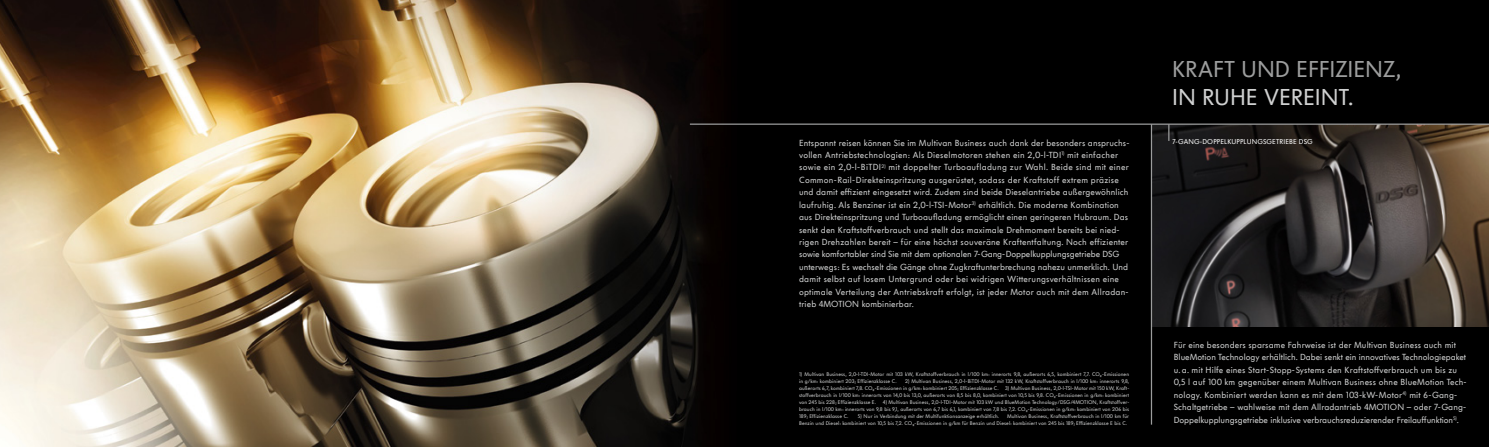
<style>
.page{position:relative;width:1489px;height:447px;background:#fff}
.page>*{position:absolute;margin:0;border:0;box-sizing:border-box;transform-origin:0 0}
.t1{font:22.75px "VW Headline OT";letter-spacing:-.01em;color:#9c9d9d}
.t2{font:22.75px "VW Headline OT";letter-spacing:-.005em;color:#cfd0d0}
.t3{font:8.75px/12.4px "VW Headline OT";letter-spacing:.015em;color:#cfd0d0}
.t4{font:7px "VW Headline OT";letter-spacing:.015em;color:#fff}
.t5{font:5.25px/7px "VW Headline OT";letter-spacing:.01em;color:#cfd0d0}
</style>
<div class="page">
<div style="left:0;top:0;width:1488px;height:446px;background:#000"></div>
<img style="left:1151px;top:125px;width:337px;height:201px">
<img style="left:0;top:0;width:715px;height:446px">
<svg style="left:1168px;top:125px;width:1px;height:16px"></svg>
<hr style="left:1150px;top:124px;width:1px;height:300px;background:#9c9d9d">
<hr style="left:690px;top:123px;width:798px;height:2px;background:#9c9d9d">
<p class="t3" style="left:799px;top:136px;width:332px">Entspannt reisen können Sie im Multivan Business auch dank der besonders anspruchs&shy;vollen Antriebstechnologien: Als Dieselmotoren stehen ein 2,0-l-TDI<sup>1)</sup> mit einfacher sowie ein 2,0-l-BiTDI<sup>2)</sup> mit doppelter Turboaufladung zur Wahl. Beide sind mit einer Common-Rail-Direkteinspritzung ausgerüstet, sodass der Kraftstoff extrem präzise und damit effizient eingesetzt wird. Zudem sind beide Dieselantriebe außergewöhnlich laufruhig. Als Benziner ist ein 2,0-l-TSI-Motor<sup>3)</sup> erhältlich. Die moderne Kombination aus Direkteinspritzung und Turboaufladung ermöglicht einen geringeren Hubraum. Das senkt den Kraftstoffverbrauch und stellt das maximale Drehmoment bereits bei nied&shy;rigen Drehzahlen bereit – für eine höchst souveräne Kraftentfaltung. Noch effizienter sowie komfortabler sind Sie mit dem optionalen 7-Gang-Doppelkupplungsgetriebe DSG unterwegs: Es wechselt die Gänge ohne Zugkraftunterbrechung nahezu unmerklich. Und damit selbst auf losem Untergrund oder bei widrigen Witterungsverhältnissen eine optimale Verteilung der Antriebskraft erfolgt, ist jeder Motor auch mit dem Allradan&shy;trieb 4MOTION kombinierbar.</p>
<p class="t5" style="left:799px;top:370px;width:331px">1) Multivan Business, 2,0-l-TDI-Motor mit 103 kW, Kraftstoffverbrauch in l/100 km: innerorts 9,8, außerorts 6,5, kombiniert 7,7. CO₂-Emissionen in g/km: kombiniert 203; Effizienzklasse C.</p>
<p class="t5" style="left:799px;top:377px;width:331px;text-align:justify;text-indent:106px">2) Multivan Business, 2,0-l-BiTDI-Motor mit 132 kW, Kraftstoffverbrauch in l/100 km: innerorts 9,8, außerorts 6,7, kombiniert 7,8. CO₂-Emissionen in g/km: kombiniert 205; Effizienzklasse C. 3) Multivan Business, 2,0-l-TSI-Motor mit 150 kW, Kraft&shy;stoffverbrauch in l/100 km: innerorts von 14,0 bis 13,0, außerorts von 8,5 bis 8,0, kombiniert von 10,5 bis 9,8. CO₂-Emissionen in g/km: kombiniert von 245 bis 228; Effizienzklasse E.</p>
<p class="t5" style="left:799px;top:398px;width:331px;text-align:justify;text-indent:84px">4) Multivan Business, 2,0-l-TDI-Motor mit 103 kW und BlueMotion Technology/DSG/4MOTION, Kraftstoffver&shy;brauch in l/100 km: innerorts von 9,8 bis 9,1, außerorts von 6,7 bis 6,1, kombiniert von 7,8 bis 7,2. CO₂-Emissionen in g/km: kombiniert von 206 bis 189; Effizienzklasse C.</p>
<p class="t5" style="left:857px;top:412px;width:143px">5) Nur in Verbindung mit der Multifunktionsanzeige erhältlich.</p>
<p class="t5" style="left:799px;top:412px;width:331px;text-indent:208px">Multivan Business, Kraftstoffverbrauch in l/100 km für<br>Benzin und Diesel: kombiniert von 10,5 bis 7,2. CO₂-Emissionen in g/km für Benzin und Diesel: kombiniert von 245 bis 189; Effizienzklasse E bis C.</p>
<h1 class="t1" style="left:1171px;top:55px;width:86px">Kraft und</h1>
<h1 class="t1" style="left:1296px;top:55px;width:106px">Effizienz,</h1>
<h1 class="t2" style="left:1171px;top:83px;width:57px">in Ruhe</h1>
<h1 class="t2" style="left:1264px;top:83px;width:91px">VEREINT.</h1>
<p class="t4" style="left:1172px;top:137px;width:142px">7-GANG-DOPPELKUPPLUNGSGETRIEBE DSG</p>
<p class="t3" style="left:1173px;top:339px;width:294px">Für eine besonders sparsame Fahrweise ist der Multivan Business auch mit BlueMotion Technology erhältlich. Dabei senkt ein innovatives Technologiepaket u. a. mit Hilfe eines Start-Stopp-Systems den Kraftstoffverbrauch um bis zu 0,5 l auf 100 km gegenüber einem Multivan Business ohne BlueMotion Tech&shy;nology. Kombiniert werden kann es mit dem 103-kW-Motor<sup>4)</sup> mit 6-Gang-Schaltgetriebe – wahlweise mit dem Allradantrieb 4MOTION – oder 7-Gang-Doppelkupplungsgetriebe inklusive verbrauchsreduzierender Freilauffunktion<sup>5)</sup>.</p>
</div>
